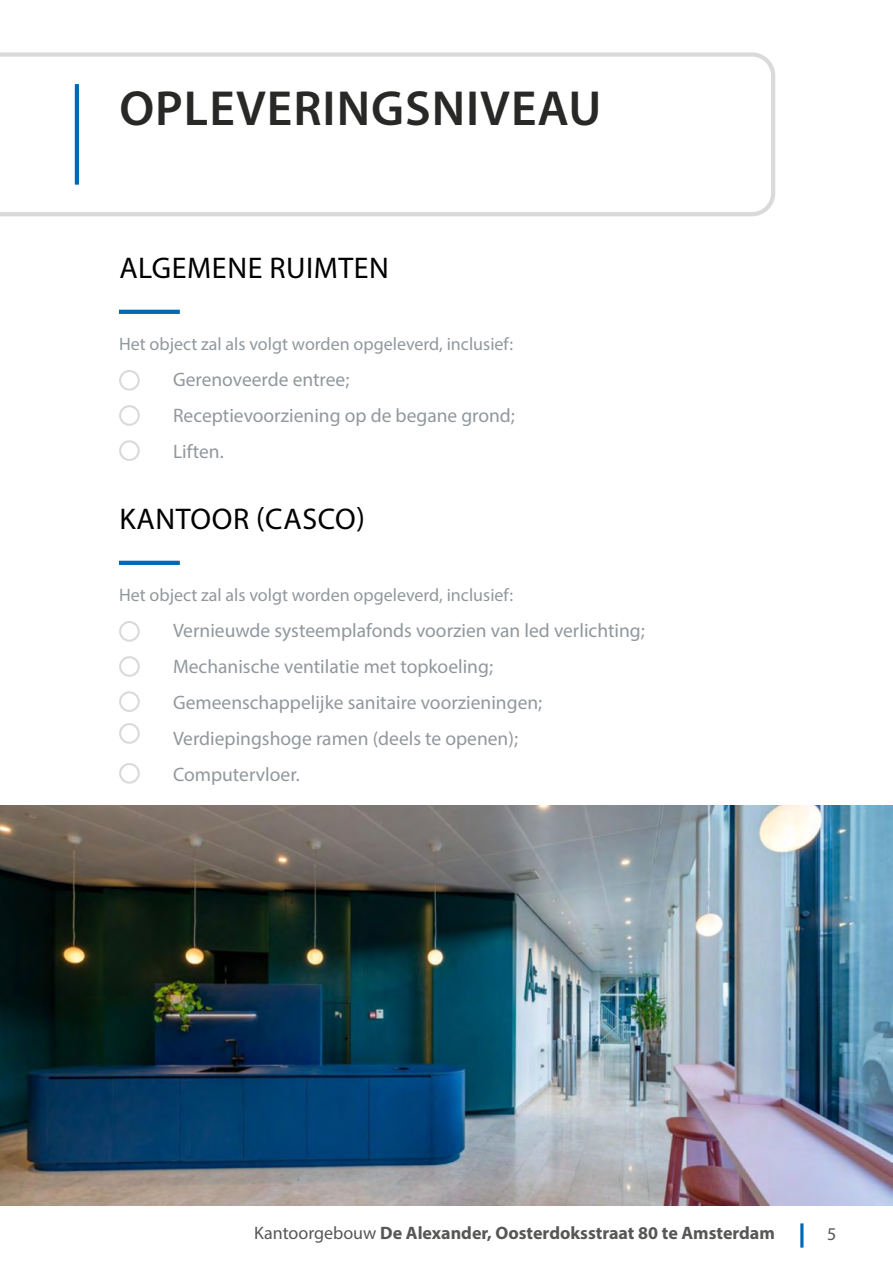
<style>
.page{position:relative;width:893px;height:1263px;background:#fff}
.page>*{position:absolute;margin:0;border:0;box-sizing:border-box;transform-origin:0 0}
.t1{font:600 49.5px "Myriad Pro";letter-spacing:.02em;color:#282827}
.t2{font:30px "Myriad Pro";letter-spacing:.02em;color:#000}
.t3{font:19.5px/36px "Myriad Pro";color:#91989d}
.t4{font:18px "Myriad Pro";color:#91989d}
.t5{font:700 18px "Myriad Pro";color:#575756}
.t6{font:18px "Myriad Pro";color:#575756}
.s1{font-weight:400}
</style>
<div class="page">
<hr style="left:800px;top:1223px;width:3px;height:24px;background:#0069b4">
<svg style="left:0;top:52px;width:775px;height:164px"></svg>
<hr style="left:75px;top:84px;width:4px;height:101px;background:#0069b4">
<div style="left:119px;top:370px;width:21px;height:21px;border:2px solid #dadada;border-radius:50%"></div>
<div style="left:119px;top:440px;width:21px;height:21px;border:2px solid #dadada;border-radius:50%"></div>
<div style="left:119px;top:723px;width:21px;height:21px;border:2px solid #dadada;border-radius:50%"></div>
<div style="left:119px;top:405px;width:21px;height:21px;border:2px solid #dadada;border-radius:50%"></div>
<div style="left:119px;top:763px;width:21px;height:21px;border:2px solid #dadada;border-radius:50%"></div>
<svg style="left:119px;top:310px;width:61px;height:4px"></svg>
<img style="left:0;top:805px;width:892px;height:400px">
<div style="left:119px;top:621px;width:21px;height:21px;border:2px solid #dadada;border-radius:50%"></div>
<div style="left:119px;top:691px;width:21px;height:21px;border:2px solid #dadada;border-radius:50%"></div>
<div style="left:119px;top:656px;width:21px;height:21px;border:2px solid #dadada;border-radius:50%"></div>
<hr style="left:119px;top:561px;width:61px;height:4px;background:#0069b4">
<h1 class="t1" style="left:119px;top:76px;width:483px">OPLEVERINGSNIVEAU</h1>
<h2 class="t2" style="left:119px;top:249px;width:271px">ALGEMENE RUIMTEN</h2>
<p class="t4" style="left:119px;top:332px;width:396px">Het object zal als volgt worden opgeleverd, inclusief:</p>
<p class="t3" style="left:173px;top:361px;width:343px">Gerenoveerde entree;<br>Receptievoorziening op de begane grond;<br>Liften.</p>
<h2 class="t2" style="left:119px;top:500px;width:247px">KANTOOR (CASCO)</h2>
<p class="t4" style="left:119px;top:583px;width:396px">Het object zal als volgt worden opgeleverd, inclusief:</p>
<p class="t3" style="left:173px;top:612px;width:473px">Vernieuwde systeemplafonds voorzien van led verlichting; Mechanische ventilatie met topkoeling; Gemeenschappelijke sanitaire voorzieningen; Verdiepingshoge ramen (deels te openen); Computervloer.</p>
<p class="t5" style="left:254px;top:1221px;width:522px"><span class="s1">Kantoorgebouw</span> De Alexander, Oosterdoksstraat 80 te Amsterdam</p>
<p class="t6" style="left:827px;top:1222px;width:11px">5</p>
</div>
